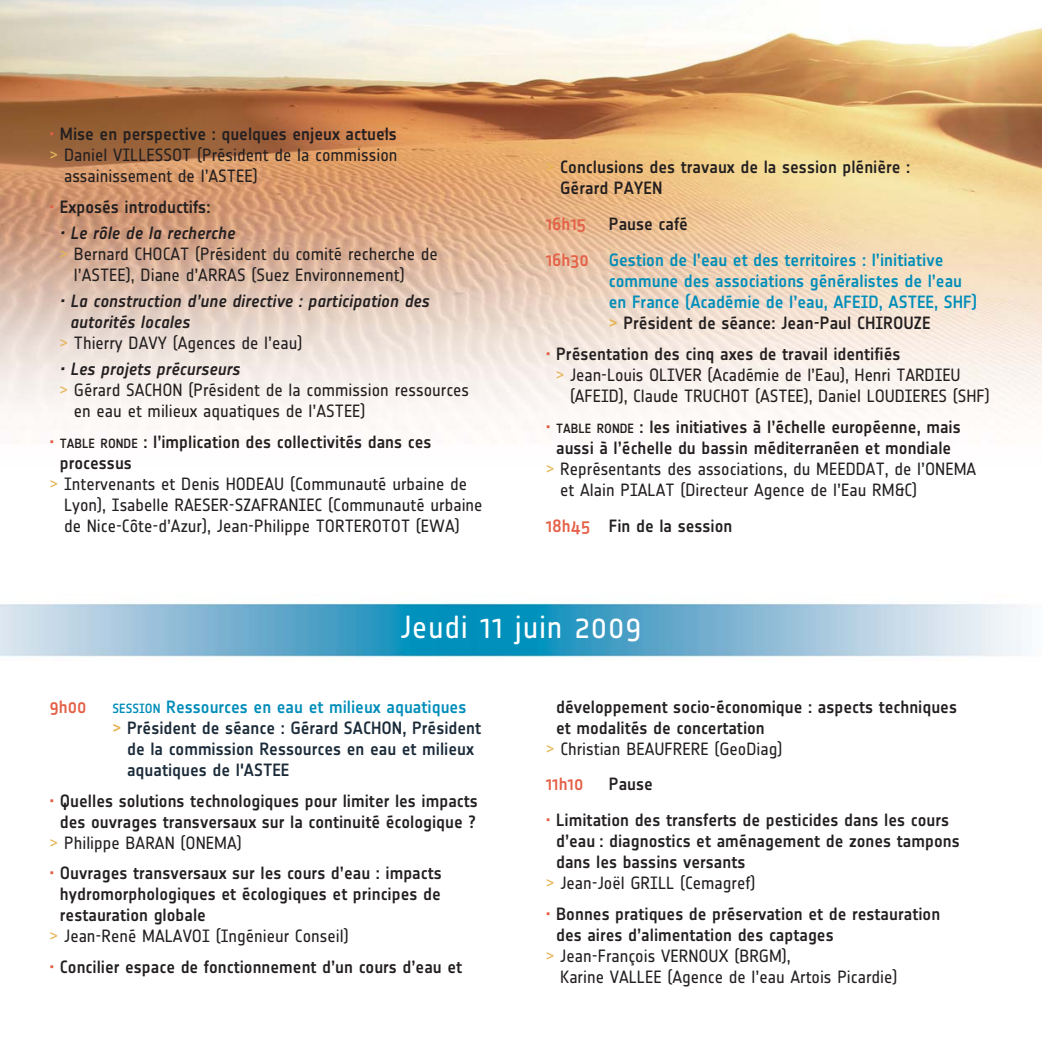
<style>
.page{position:relative;width:1042px;height:1042px;background:#fff}
.page>*{position:absolute;margin:0;border:0;box-sizing:border-box;transform-origin:0 0}
.t1{font:31.5px "Notes Soft";letter-spacing:.025em;color:#fff}
.t2{font:500 17.5px/21px "Notes Soft";color:#231f20}
.t3{font:17.5px "Notes Soft";color:#231f20}
.t4{font:500 17.5px/21px "Notes Soft";color:#008db9}
.t5{font:italic 500 17.5px "Notes Soft";color:#231f20}
.t6{font:500 17.5px "Notes Soft";color:#1b2b39}
.t7{font:500 17.5px "Notes Soft";color:#e46047}
.s1{color:#e46047}
.s2{color:#e6b658}
.s3{font-size:13.12px}
.s4{color:#231f20}
</style>
<div class="page">
<img style="left:0;top:0;width:1042px;height:657px">
<p class="t2" style="left:50px;top:125px;width:349px"><span class="s1">•</span> Mise en perspective : quelques enjeux actuels</p>
<p class="t3" style="left:50px;top:148px;width:349px"><span class="s2">&gt;</span> Daniel VILLESSOT (Président de la commission</p>
<p class="t3" style="left:64px;top:169px;width:195px">assainissement de l’ASTEE)</p>
<p class="t2" style="left:50px;top:198px;width:162px"><span class="s1">•</span> Exposés introductifs:</p>
<p class="t5" style="left:60px;top:226px;width:177px">• Le rôle de la recherche</p>
<p class="t3" style="left:60px;top:247px;width:380px"><span class="s2">&gt;</span> Bernard CHOCAT (Président du comité recherche de</p>
<p class="t3" style="left:74px;top:268px;width:332px">l’ASTEE), Diane d’ARRAS (Suez Environnement)</p>
<p class="t5" style="left:60px;top:294px;width:371px">• La construction d’une directive : participation des</p>
<p class="t5" style="left:70px;top:315px;width:121px">autorités locales</p>
<p class="t3" style="left:60px;top:336px;width:244px"><span class="s2">&gt;</span> Thierry DAVY (Agences de l’eau)</p>
<p class="t5" style="left:60px;top:362px;width:182px">• Les projets précurseurs</p>
<p class="t3" style="left:60px;top:383px;width:411px"><span class="s2">&gt;</span> Gérard SACHON (Président de la commission ressources</p>
<p class="t3" style="left:74px;top:404px;width:293px">en eau et milieux aquatiques de l’ASTEE)</p>
<p class="t2" style="left:50px;top:433px;width:383px"><span class="s1">•</span> <span class="s3">TABLE RONDE</span> : l’implication des collectivités dans ces</p>
<p class="t2" style="left:60px;top:454px;width:74px">processus</p>
<p class="t3" style="left:50px;top:477px;width:419px"><span class="s2">&gt;</span> Intervenants et Denis HODEAU (Communauté urbaine de</p>
<p class="t3" style="left:64px;top:498px;width:420px">Lyon), Isabelle RAESER-SZAFRANIEC (Communauté urbaine</p>
<p class="t3" style="left:64px;top:519px;width:397px">de Nice-Côte-d’Azur), Jean-Philippe TORTEROTOT (EWA)</p>
<p class="t2" style="left:560px;top:158px;width:352px;text-indent:-14px"><span class="s2">&gt;</span> Conclusions des travaux de la session plénière :<br>Gérard PAYEN</p>
<p class="t7" style="left:546px;top:218px;width:42px">16h15</p>
<p class="t4" style="left:546px;top:208px;width:399px;line-height:35.9px;text-indent:63px"><span class="s4">Pause café<br></span><span class="s1">16h30</span> Gestion de l’eau et des territoires : l’initiative</p>
<p class="t4" style="left:609px;top:272px;width:370px">commune des associations généralistes de l’eau en France (Académie de l’eau, AFEID, ASTEE, SHF) <span class="s2">&gt;</span> <span class="s4">Président de séance: Jean-Paul CHIROUZE</span></p>
<p class="t2" style="left:546px;top:345px;width:356px"><span class="s1">•</span> Présentation des cinq axes de travail identifiés</p>
<p class="t3" style="left:556px;top:368px;width:406px"><span class="s2">&gt;</span> Jean-Louis OLIVER (Académie de l’Eau), Henri TARDIEU</p>
<p class="t3" style="left:570px;top:389px;width:421px">(AFEID), Claude TRUCHOT (ASTEE), Daniel LOUDIERES (SHF)</p>
<p class="t2" style="left:546px;top:418px;width:416px"><span class="s1">•</span> <span class="s3">TABLE RONDE</span> : les initiatives à l’échelle européenne, mais</p>
<p class="t2" style="left:556px;top:439px;width:397px">aussi à l’échelle du bassin méditerranéen et mondiale</p>
<p class="t3" style="left:546px;top:462px;width:432px"><span class="s2">&gt;</span> Représentants des associations, du MEEDDAT, de l’ONEMA</p>
<p class="t3" style="left:560px;top:483px;width:358px">et Alain PIALAT (Directeur Agence de l’Eau RM&amp;C)</p>
<p class="t2" style="left:546px;top:517px;width:188px"><span class="s1">18h45</span> Fin de la session</p>
<h1 class="t1" style="left:400px;top:616px;width:243px">Jeudi 11 juin 2009</h1>
<p class="t7" style="left:50px;top:700px;width:39px">9h00</p>
<p class="t4" style="left:113px;top:697px;width:355px"><span class="s3">SESSION</span> Ressources en eau et milieux aquatiques</p>
<p class="t6" style="left:113px;top:721px;width:370px"><span class="s2">&gt;</span> Président de séance : Gérard SACHON, Président</p>
<p class="t6" style="left:127px;top:742px;width:349px">de la commission Ressources en eau et milieux</p>
<p class="t6" style="left:127px;top:763px;width:164px">aquatiques de l'ASTEE</p>
<p class="t2" style="left:50px;top:791px;width:430px"><span class="s1">•</span> Quelles solutions technologiques pour limiter les impacts</p>
<p class="t2" style="left:60px;top:812px;width:418px">des ouvrages transversaux sur la continuité écologique ?</p>
<p class="t3" style="left:50px;top:836px;width:194px"><span class="s2">&gt;</span> Philippe BARAN (ONEMA)</p>
<p class="t2" style="left:50px;top:864px;width:394px"><span class="s1">•</span> Ouvrages transversaux sur les cours d’eau : impacts</p>
<p class="t2" style="left:60px;top:885px;width:382px">hydromorphologiques et écologiques et principes de</p>
<p class="t2" style="left:60px;top:906px;width:148px">restauration globale</p>
<p class="t3" style="left:50px;top:930px;width:301px"><span class="s2">&gt;</span> Jean-René MALAVOI (Ingénieur Conseil)</p>
<p class="t2" style="left:50px;top:958px;width:414px"><span class="s1">•</span> Concilier espace de fonctionnement d’un cours d’eau et</p>
<p class="t2" style="left:556px;top:697px;width:402px">développement socio-économique : aspects techniques</p>
<p class="t2" style="left:556px;top:718px;width:210px">et modalités de concertation</p>
<p class="t3" style="left:546px;top:742px;width:238px"><span class="s2">&gt;</span> Christian BEAUFRERE (GeoDiag)</p>
<p class="t7" style="left:546px;top:778px;width:39px">11h10</p>
<p class="t2" style="left:609px;top:775px;width:46px">Pause</p>
<p class="t2" style="left:546px;top:811px;width:405px"><span class="s1">•</span> Limitation des transferts de pesticides dans les cours</p>
<p class="t2" style="left:556px;top:832px;width:405px">d’eau : diagnostics et aménagement de zones tampons</p>
<p class="t2" style="left:556px;top:853px;width:191px">dans les bassins versants</p>
<p class="t3" style="left:546px;top:877px;width:211px"><span class="s2">&gt;</span> Jean-Joël GRILL (Cemagref)</p>
<p class="t2" style="left:546px;top:905px;width:396px"><span class="s1">•</span> Bonnes pratiques de préservation et de restauration</p>
<p class="t2" style="left:556px;top:926px;width:279px">des aires d’alimentation des captages</p>
<p class="t3" style="left:546px;top:950px;width:247px"><span class="s2">&gt;</span> Jean-François VERNOUX (BRGM),</p>
<p class="t3" style="left:560px;top:971px;width:339px">Karine VALLEE (Agence de l’eau Artois Picardie)</p>
</div>
